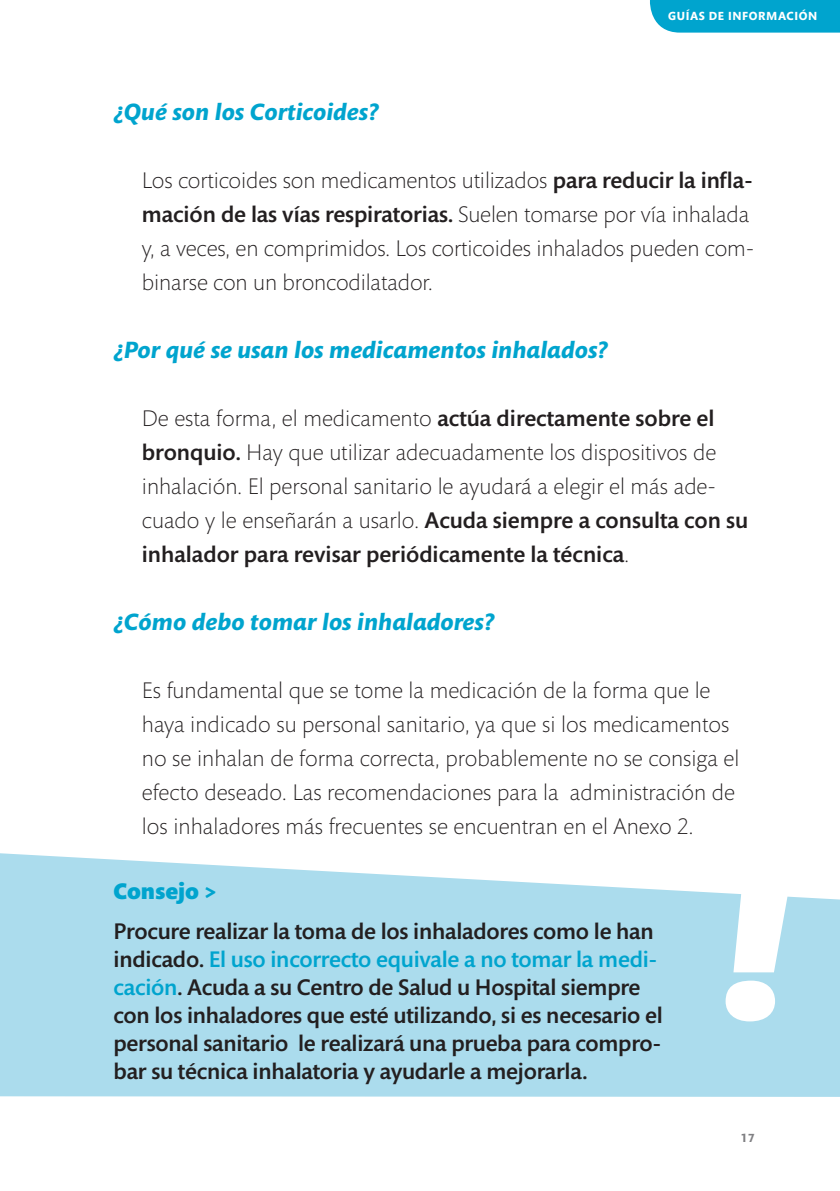
<style>
.page{position:relative;width:840px;height:1191px;background:#fff}
.page>*{position:absolute;margin:0;border:0;box-sizing:border-box;transform-origin:0 0}
.t1{font:italic 900 196.2px "Mundo Sans Std";color:#fff}
.t2{font:italic 700 24px "Mundo Sans Std";color:#00a4ce}
.t3{font:300 23px/34px "Mundo Sans Std";color:#231f20}
.t4{font:500 23px/28px "Mundo Sans Std";letter-spacing:-.01em;color:#231f20}
.t5{font:900 23px "Mundo Sans Std";letter-spacing:.005em;color:#00a4ce}
.t6{font:700 12px "Mundo Sans Std";letter-spacing:.05em;color:#fff}
.t7{font:700 12px "Mundo Sans Std";color:#808083}
.s1{font-weight:500}
.s2{color:#00a4ce}
</style>
<div class="page">
<div style="left:650px;top:0;width:189px;height:33px;background:#00a4ce"></div>
<svg style="left:0;top:853px;width:839px;height:243px;fill:#abdced"></svg>
<p class="t2" style="left:113px;top:98px;width:266px">¿Qué son los Corticoides?</p>
<p class="t6" style="left:667px;top:9px;width:150px">GUÍAS DE INFORMACIÓN</p>
<p class="t3" style="left:142px;top:164px;width:613px">Los corticoides son medicamentos utilizados <span class="s1">para reducir la infla&shy;mación de las vías respiratorias.</span> Suelen tomarse por vía inhalada y, a veces, en comprimidos. Los corticoides inhalados pueden com&shy;binarse con un broncodilatador.</p>
<p class="t2" style="left:113px;top:336px;width:495px">¿Por qué se usan los medicamentos inhalados?</p>
<p class="t3" style="left:142px;top:402px;width:607px">De esta forma, el medicamento <span class="s1">actúa directamente sobre el bronquio.</span> Hay que utilizar adecuadamente los dispositivos de inhalación. El personal sanitario le ayudará a elegir el más ade&shy;cuado y le enseñarán a usarlo. <span class="s1">Acuda siempre a consulta con su inhalador para revisar periódicamente la técnica</span>.</p>
<p class="t2" style="left:113px;top:608px;width:382px">¿Cómo debo tomar los inhaladores?</p>
<p class="t3" style="left:142px;top:674px;width:598px">Es fundamental que se tome la medicación de la forma que le haya indicado su personal sanitario, ya que si los medicamentos no se inhalan de forma correcta, probablemente no se consiga el efecto deseado. Las recomendaciones para la administración de los inhaladores más frecuentes se encuentran en el Anexo 2.</p>
<p class="t5" style="left:113px;top:878px;width:105px">Consejo &gt;</p>
<p class="t4" style="left:113px;top:917px;width:550px">Procure realizar la toma de los inhaladores como le han indicado. <span class="s2">El uso incorrecto equivale a no tomar la medi&shy;cación</span>. Acuda a su Centro de Salud u Hospital siempre con los inhaladores que esté utilizando, si es necesario el personal sanitario le realizará una prueba para compro&shy;bar su técnica inhalatoria y ayudarle a mejorarla.</p>
<p class="t1" style="left:717px;top:844px;width:76px">!</p>
<p class="t7" style="left:740px;top:1131px;width:15px">17</p>
</div>
